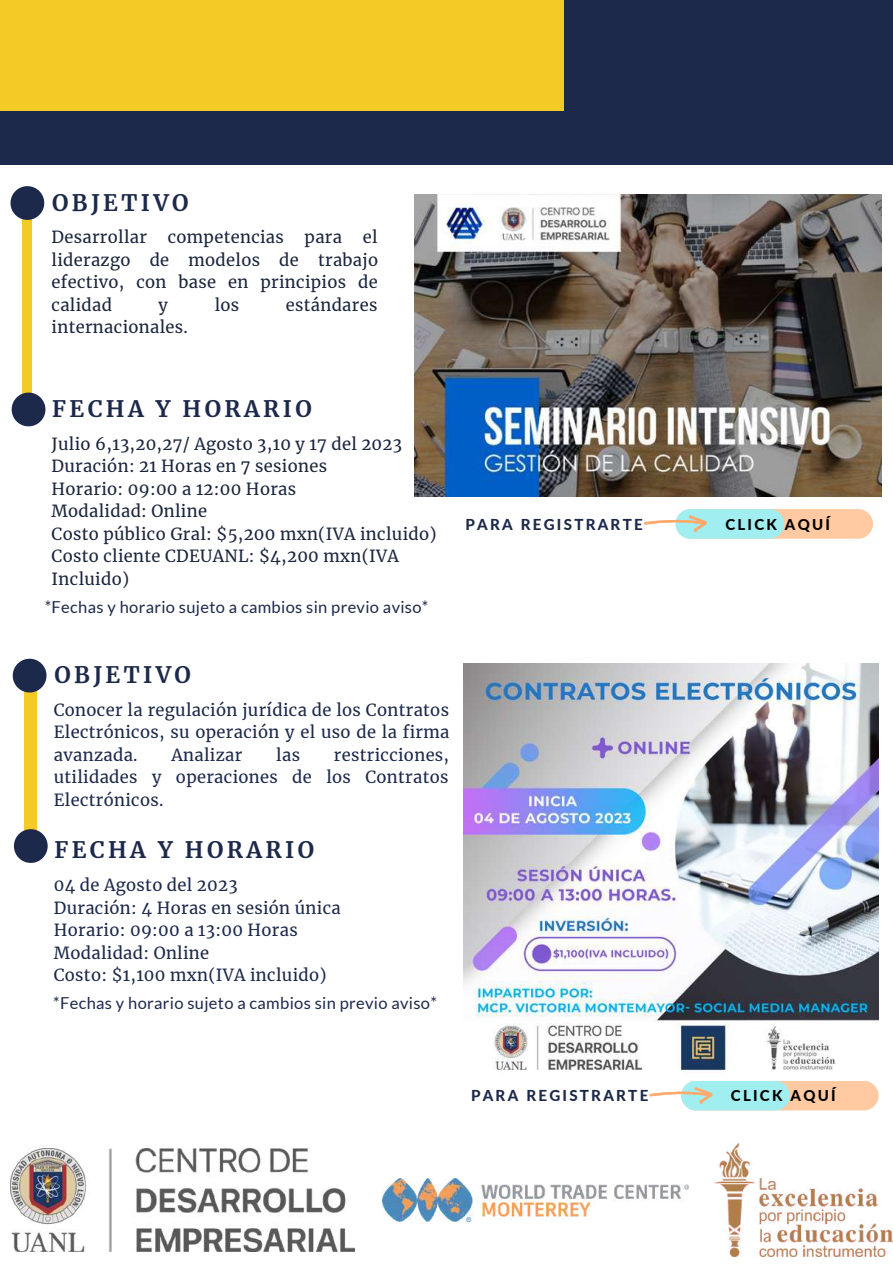
<style>
.page{position:relative;width:893px;height:1264px;background:#fff}
.page>*{position:absolute;margin:0;border:0;box-sizing:border-box;transform-origin:0 0}
.t1{font:700 22.5px "Merriweather";letter-spacing:.15em;color:#1d294a}
.t2{font:16.5px/22.5px "Merriweather";letter-spacing:.02em;color:#1b253c;text-align:justify}
.t3{font:16.5px/22.5px "Merriweather";letter-spacing:.02em;color:#1d294a;text-align:justify}
.t4{font:16.5px "Lato";letter-spacing:.02em;color:#1d294a}
.t5{font:800 15.15px "Lato";letter-spacing:.15em;color:#1d294a}
.t6{font:800 15px "Lato";letter-spacing:.15em;color:#000}
</style>
<div class="page">
<div style="left:0;top:0;width:892px;height:164px;background:#1d294a"></div>
<div style="left:0;top:0;width:564px;height:110px;background:#f4ca26"></div>
<img style="left:10px;top:1148px;width:344px;height:103px">
<img style="left:715px;top:1143px;width:177px;height:113px">
<img style="left:383px;top:1178px;width:305px;height:42px">
<div style="left:23px;top:202px;width:9px;height:212px;background:#f4ca26"></div>
<svg style="left:11px;top:186px;width:33px;height:34px"></svg>
<svg style="left:12px;top:392px;width:33px;height:34px"></svg>
<svg style="left:644px;top:509px;width:228px;height:29px;background:#d7dfce"></svg>
<img style="left:414px;top:194px;width:467px;height:302px">
<div style="left:25px;top:674px;width:11px;height:174px;background:#f4ca26"></div>
<svg style="left:13px;top:658px;width:33px;height:34px"></svg>
<svg style="left:14px;top:829px;width:34px;height:33px"></svg>
<svg style="left:649px;top:1081px;width:229px;height:29px;background:#d7dfce"></svg>
<img style="left:463px;top:663px;width:415px;height:408px">
<h1 class="t1" style="left:52px;top:188px;width:138px">OBJETIVO</h1>
<p class="t2" style="left:52px;top:226px;width:328px;text-indent:311px">el liderazgo de modelos de trabajo efectivo, con base en principios de calidad</p>
<p class="t2" style="left:52px;top:226px;width:97px">Desarrollar</p>
<p class="t2" style="left:168px;top:226px;width:118px">competencias</p>
<p class="t2" style="left:304px;top:226px;width:39px">para</p>
<p class="t2" style="left:159px;top:294px;width:11px">y</p>
<p class="t2" style="left:215px;top:294px;width:26px">los</p>
<p class="t2" style="left:286px;top:294px;width:93px">estándares</p>
<p class="t2" style="left:52px;top:316px;width:138px">internacionales.</p>
<h1 class="t1" style="left:52px;top:395px;width:261px">FECHA Y HORARIO</h1>
<p class="t2" style="left:52px;top:433px;width:386px;text-align:left">Julio 6,13,20,27/ Agosto 3,10 y 17 del 2023<br>Duración: 21 Horas en 7 sesiones<br>Horario: 09:00 a 12:00 Horas<br>Modalidad: Online<br>Costo público Gral: $5,200 mxn(IVA incluido)<br>Costo cliente CDEUANL: $4,200 mxn(IVA<br>Incluido)</p>
<p class="t4" style="left:45px;top:597px;width:385px">*Fechas y horario sujeto a cambios sin previo aviso*</p>
<p class="t5" style="left:465px;top:514px;width:179px">PARA REGISTRARTE</p>
<p class="t6" style="left:725px;top:515px;width:106px">CLICK AQUÍ</p>
<h1 class="t1" style="left:54px;top:661px;width:138px">OBJETIVO</h1>
<p class="t3" style="left:54px;top:698px;width:397px">Conocer la regulación jurídica de los Contratos Electrónicos, su operación y el uso de la firma avanzada.</p>
<p class="t3" style="left:171px;top:743px;width:72px">Analizar</p>
<p class="t3" style="left:276px;top:743px;width:25px">las</p>
<p class="t3" style="left:54px;top:743px;width:397px;text-indent:280px">restricciones, utilidades y operaciones de los Contratos Electrónicos.</p>
<h1 class="t1" style="left:54px;top:836px;width:261px">FECHA Y HORARIO</h1>
<p class="t3" style="left:54px;top:874px;width:288px;text-align:left">04 de Agosto del 2023<br>Duración: 4 Horas en sesión única<br>Horario: 09:00 a 13:00 Horas<br>Modalidad: Online<br>Costo: $1,100 mxn(IVA incluido)</p>
<p class="t4" style="left:53px;top:992px;width:385px">*Fechas y horario sujeto a cambios sin previo aviso*</p>
<p class="t5" style="left:471px;top:1086px;width:179px">PARA REGISTRARTE</p>
<p class="t6" style="left:731px;top:1086px;width:106px">CLICK AQUÍ</p>
</div>
